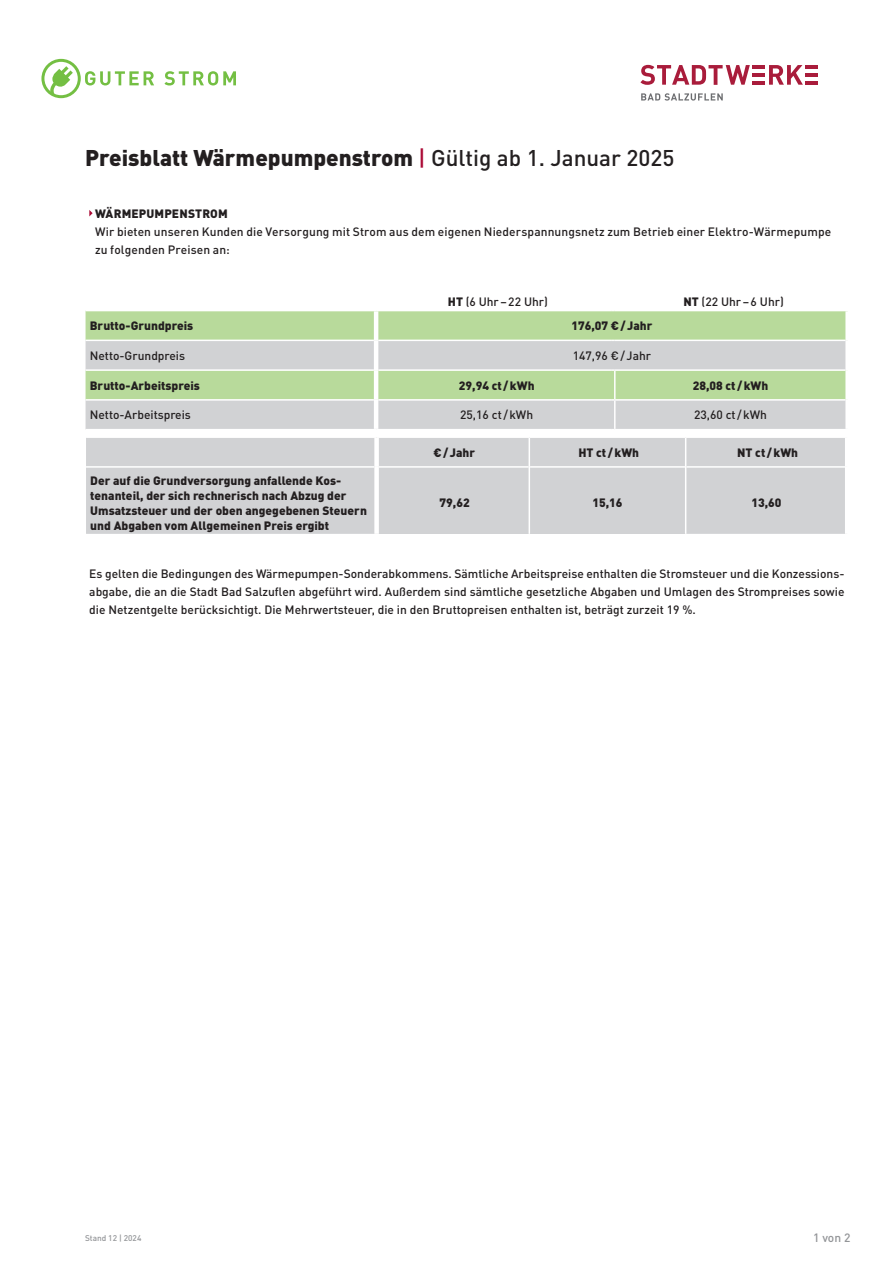
<style>
.page{position:relative;width:893px;height:1263px;background:#fff}
.page>*{position:absolute;margin:0;border:0;box-sizing:border-box;transform-origin:0 0}
.t1{font:900 22.5px "DIN Pro";color:#231f20}
.t2{font:500 12px/18px "DIN Pro";letter-spacing:.005em;color:#231f20}
.t3{font:900 12px/15px "DIN Pro";color:#231f20}
.t4{font:500 12px "DIN Pro";color:#939598}
.t5{font:500 8.25px "DIN Pro";color:#939598}
.s1{font-weight:500;color:#ac0c37}
.s2{font-weight:500}
.s3{font-weight:900}
</style>
<div class="page">
<svg style="left:640px;top:65px;width:178px;height:20px"></svg>
<svg style="left:641px;top:93px;width:82px;height:8px"></svg>
<svg style="left:41px;top:59px;width:113px;height:39px"></svg>
<svg style="left:164px;top:71px;width:72px;height:14px"></svg>
<svg style="left:89px;top:210px;width:4px;height:6px"></svg>
<div style="left:86px;top:311px;width:759px;height:29px;background:#b8da9b"></div>
<svg style="left:86px;top:341px;width:759px;height:88px;background:#c8d4c1"></svg>
<hr style="left:86px;top:369px;width:288px;height:2px;background:#fff">
<hr style="left:378px;top:369px;width:234px;height:2px;background:#fff">
<hr style="left:86px;top:399px;width:288px;height:2px;background:#fff">
<hr style="left:378px;top:399px;width:234px;height:2px;background:#fff">
<hr style="left:615px;top:399px;width:230px;height:2px;background:#fff">
<hr style="left:614px;top:371px;width:2px;height:28px;background:#fff">
<hr style="left:614px;top:401px;width:2px;height:28px;background:#fff">
<hr style="left:615px;top:369px;width:230px;height:2px;background:#fff">
<hr style="left:374px;top:311px;width:4px;height:29px;background:#fff">
<hr style="left:374px;top:340px;width:4px;height:30px;background:#fff">
<hr style="left:374px;top:370px;width:4px;height:30px;background:#fff">
<hr style="left:374px;top:400px;width:4px;height:29px;background:#fff">
<div style="left:86px;top:468px;width:759px;height:66px;background:#d1d2d4"></div>
<div style="left:377px;top:467px;width:152px;height:67px;background:#d1d2d4"></div>
<div style="left:529px;top:467px;width:157px;height:67px;background:#d1d2d4"></div>
<hr style="left:379px;top:466px;width:150px;height:2px;background:#fff">
<hr style="left:530px;top:466px;width:155px;height:2px;background:#fff">
<svg style="left:86px;top:437px;width:759px;height:30px;background:#d4d5d6"></svg>
<hr style="left:529px;top:467px;width:1px;height:67px;background:#fff">
<hr style="left:685px;top:467px;width:1px;height:67px;background:#fff">
<div style="left:374px;top:467px;width:5px;height:67px;background:#fff"></div>
<p class="t1" style="left:85px;top:143px;width:591px">Preisblatt Wärmepumpenstrom <span class="s1">|</span> <span class="s2">Gültig ab 1. Januar 2025</span></p>
<p class="t2" style="left:95px;top:204px;width:738px"><span class="s3">WÄRMEPUMPENSTROM<br></span>Wir bieten unseren Kunden die Versorgung mit Strom aus dem eigenen Niederspannungsnetz zum Betrieb einer Elektro-Wärmepumpe zu folgenden Preisen an:</p>
<p class="t2" style="left:448px;top:292px;width:102px"><span class="s3">HT</span> (6 Uhr–22 Uhr)</p>
<p class="t2" style="left:683px;top:292px;width:102px"><span class="s3">NT</span> (22 Uhr–6 Uhr)</p>
<p class="t3" style="left:90px;top:318px;width:105px">Brutto-Grundpreis</p>
<p class="t3" style="left:571px;top:318px;width:83px">176,07 €/Jahr</p>
<p class="t2" style="left:90px;top:346px;width:97px">Netto-Grundpreis</p>
<p class="t2" style="left:573px;top:346px;width:80px">147,96 €/Jahr</p>
<p class="t3" style="left:90px;top:377px;width:112px">Brutto-Arbeitspreis</p>
<p class="t3" style="left:459px;top:377px;width:77px">29,94 ct /kWh</p>
<p class="t3" style="left:693px;top:377px;width:77px">28,08 ct /kWh</p>
<p class="t2" style="left:90px;top:405px;width:103px">Netto-Arbeitspreis</p>
<p class="t2" style="left:460px;top:405px;width:75px">25,16 ct/kWh</p>
<p class="t2" style="left:694px;top:405px;width:75px">23,60 ct/kWh</p>
<p class="t3" style="left:433px;top:444px;width:43px">€/Jahr</p>
<p class="t3" style="left:578px;top:444px;width:62px">HT ct /kWh</p>
<p class="t3" style="left:737px;top:444px;width:62px">NT ct /kWh</p>
<p class="t3" style="left:90px;top:472px;width:278px">Der auf die Grundversorgung anfallende Kos&shy;tenanteil, der sich rechnerisch nach Abzug der Umsatzsteuer und der oben angegebenen Steuern und Abgaben vom Allgemeinen Preis ergibt</p>
<p class="t3" style="left:440px;top:495px;width:32px">79,62</p>
<p class="t3" style="left:592px;top:495px;width:32px">15,16</p>
<p class="t3" style="left:751px;top:495px;width:32px">13,60</p>
<p class="t2" style="left:89px;top:564px;width:757px;text-align:justify">Es gelten die Bedingungen des Wärmepumpen-Sonderabkommens. Sämtliche Arbeitspreise enthalten die Stromsteuer und die Konzessions&shy;abgabe, die an die Stadt Bad Salzuflen abgeführt wird. Außerdem sind sämtliche gesetzliche Abgaben und Umlagen des Strompreises sowie die Netzentgelte berücksichtigt. Die Mehrwertsteuer, die in den Bruttopreisen enthalten ist, beträgt zurzeit 19 %.</p>
<p class="t5" style="left:85px;top:1232px;width:58px">Stand 12 | 2024</p>
<p class="t4" style="left:813px;top:1230px;width:39px">1 von 2</p>
</div>
